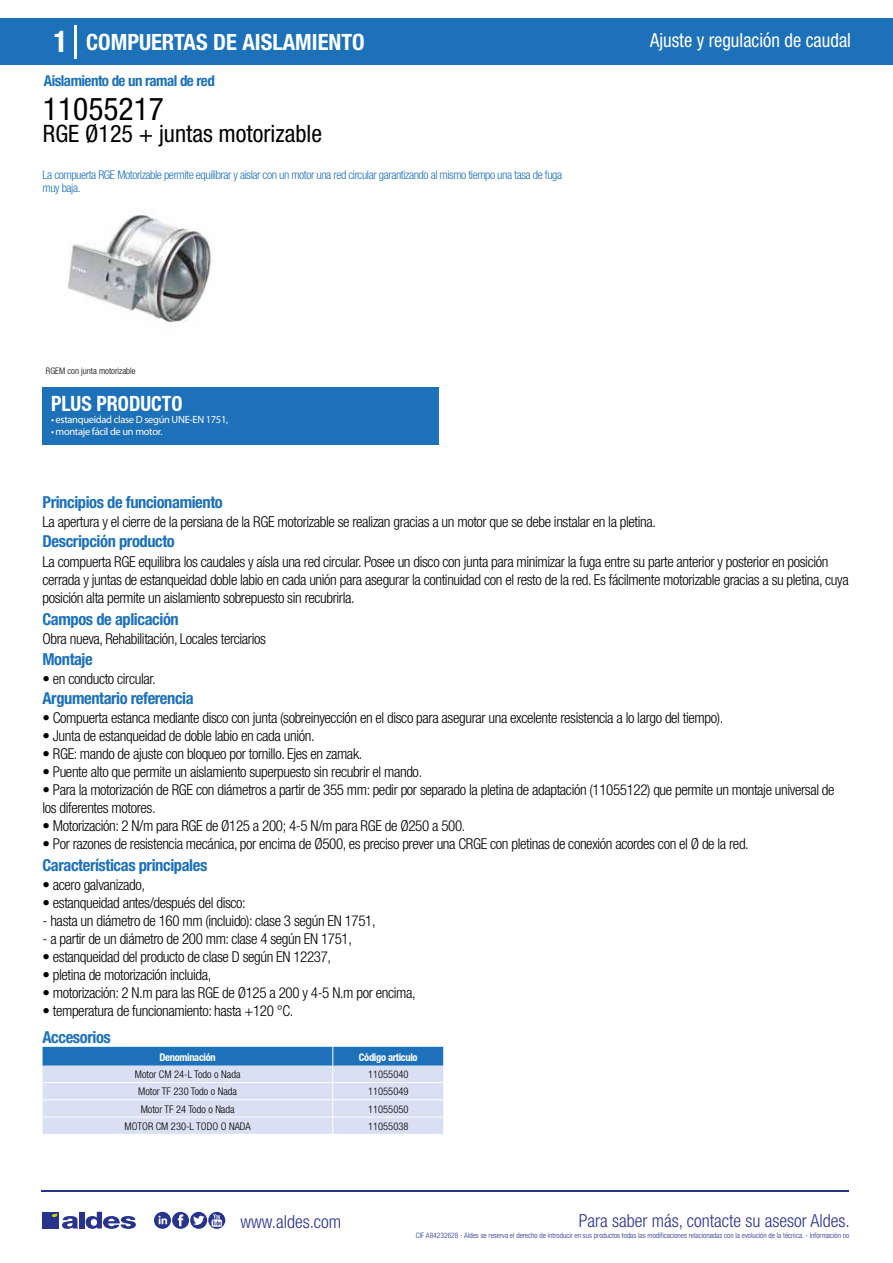
<style>
.page{position:relative;width:893px;height:1263px;background:#fff}
.page>*{position:absolute;margin:0;border:0;box-sizing:border-box;transform-origin:0 0}
.t1{font:condensed 31.5px "Helvetica Neue LT Std";color:#000}
.t2{font:condensed 24px "Helvetica Neue LT Std";color:#000}
.t3{font:700 condensed 22.5px "Helvetica Neue LT Std";color:#fff}
.t4{font:700 condensed 21px "Helvetica Neue";color:#fff;scale:.95 1}
.t5{font:condensed 19.5px "Helvetica Neue LT Std";color:#fff;scale:.95 1}
.t6{font:300 condensed 18px "Helvetica Neue";color:#28348b}
.t7{font:700 condensed 16.5px "Helvetica Neue LT Std";letter-spacing:-.025em;color:#1d71b8}
.t8{font:300 condensed 15px/18px "Helvetica Neue LT Std";letter-spacing:-.025em;color:#000}
.t9{font:700 condensed 15px "Helvetica Neue LT Std";letter-spacing:-.035em;color:#1d71b8}
.t10{font:300 condensed 12px/13.5px "Helvetica Neue LT Std";letter-spacing:-.035em;color:#1d71b8}
.t11{font:300 condensed 10.5px "Helvetica Neue";color:#000}
.t12{font:10.5px "Myriad Pro";letter-spacing:-.03em;color:#fff}
.t13{font:700 condensed 10.5px "Helvetica Neue";letter-spacing:-.03em;color:#fff}
.t14{font:300 condensed 9px "Helvetica Neue";color:#000}
.t15{font:300 condensed 7.5px "Helvetica Neue";color:#28348b}
.s1{font-size:30px}
</style>
<div class="page">
<div style="left:0;top:18px;width:893px;height:46px;background:#1d71b8"></div>
<div style="left:43px;top:387px;width:396px;height:57px;background:#1d71b8"></div>
<hr style="left:74px;top:25px;width:2px;height:33px;background:#fff">
<svg style="left:68px;top:215px;width:143px;height:110px"></svg>
<svg style="left:43px;top:1047px;width:401px;height:87px;background:#b3c9e6"></svg>
<hr style="left:41px;top:1190px;width:808px;height:1px;background:#28348b">
<svg style="left:154px;top:1212px;width:71px;height:17px"></svg>
<div style="left:42px;top:1212px;width:17px;height:16px;background:#28348b"></div>
<div style="left:79px;top:1212px;width:5px;height:16px;background:#28348b"></div>
<svg style="left:86px;top:1212px;width:50px;height:17px"></svg>
<svg style="left:52px;top:1213px;width:26px;height:16px"></svg>
<h3 class="t3" style="left:54px;top:28px;width:313px"><span class="s1">1</span> COMPUERTAS DE AISLAMIENTO</h3>
<h3 class="t5" style="left:650px;top:29px;width:213px">Ajuste y regulación de caudal</h3>
<p class="t9" style="left:44px;top:71px;width:172px">Aislamiento de un ramal de red</p>
<h1 class="t1" style="left:43px;top:91px;width:122px">11055217</h1>
<h2 class="t2" style="left:43px;top:120px;width:281px">RGE Ø125 + juntas motorizable</h2>
<p class="t10" style="left:43px;top:167px;width:521px">La compuerta RGE Motorizable permite equilibrar y aislar con un motor una red circular garantizando al mismo tiempo una tasa de fuga muy baja.</p>
<p class="t14" style="left:46px;top:365px;width:91px">RGEM con junta motorizable</p>
<h3 class="t4" style="left:51px;top:391px;width:140px">PLUS PRODUCTO</h3>
<p class="t12" style="left:51px;top:413px;width:179px">• estanqueidad clase D según UNE-EN 1751,</p>
<p class="t12" style="left:51px;top:425px;width:113px">• montaje fácil de un motor.</p>
<p class="t7" style="left:43px;top:492px;width:182px">Principios de funcionamiento</p>
<p class="t7" style="left:43px;top:531px;width:134px">Descripción producto</p>
<p class="t8" style="left:43px;top:513px;width:615px">La apertura y el cierre de la persiana de la RGE motorizable se realizan gracias a un motor que se debe instalar en la pletina.</p>
<p class="t8" style="left:43px;top:552px;width:808px">La compuerta RGE equilibra los caudales y aísla una red circular. Posee un disco con junta para minimizar la fuga entre su parte anterior y posterior en posición cerrada y juntas de estanqueidad doble labio en cada unión para asegurar la continuidad con el resto de la red. Es fácilmente motorizable gracias a su pletina, cuya posición alta permite un aislamiento sobrepuesto sin recubrirla.</p>
<p class="t8" style="left:43px;top:630px;width:225px">Obra nueva, Rehabilitación, Locales terciarios</p>
<p class="t8" style="left:43px;top:669px;width:115px">• en conducto circular.</p>
<p class="t7" style="left:43px;top:609px;width:138px">Campos de aplicación</p>
<p class="t7" style="left:43px;top:649px;width:52px">Montaje</p>
<p class="t7" style="left:43px;top:688px;width:153px">Argumentario referencia</p>
<p class="t8" style="left:43px;top:709px;width:682px">• Compuerta estanca mediante disco con junta (sobreinyección en el disco para asegurar una excelente resistencia a lo largo del tiempo).</p>
<p class="t8" style="left:43px;top:727px;width:274px">• Junta de estanqueidad de doble labio en cada unión.</p>
<p class="t8" style="left:43px;top:745px;width:321px">• RGE: mando de ajuste con bloqueo por tornillo. Ejes en zamak.</p>
<p class="t8" style="left:43px;top:763px;width:381px">• Puente alto que permite un aislamiento superpuesto sin recubrir el mando.</p>
<p class="t8" style="left:43px;top:781px;width:794px">• Para la motorización de RGE con diámetros a partir de 355 mm: pedir por separado la pletina de adaptación (11055122) que permite un montaje universal de los diferentes motores.</p>
<p class="t8" style="left:43px;top:817px;width:424px">• Motorización: 2 N/m para RGE de Ø125 a 200; 4-5 N/m para RGE de Ø250 a 500.</p>
<p class="t8" style="left:43px;top:835px;width:708px">• Por razones de resistencia mecánica, por encima de Ø500, es preciso prever una CRGE con pletinas de conexión acordes con el Ø de la red.</p>
<p class="t7" style="left:43px;top:855px;width:166px">Características principales</p>
<p class="t8" style="left:43px;top:876px;width:104px">• acero galvanizado,</p>
<p class="t8" style="left:43px;top:894px;width:205px">• estanqueidad antes/después del disco:</p>
<p class="t8" style="left:43px;top:912px;width:335px">- hasta un diámetro de 160 mm (incluido): clase 3 según EN 1751,</p>
<p class="t8" style="left:43px;top:930px;width:311px">- a partir de un diámetro de 200 mm: clase 4 según EN 1751,</p>
<p class="t8" style="left:43px;top:948px;width:290px">• estanqueidad del producto de clase D según EN 12237,</p>
<p class="t8" style="left:43px;top:966px;width:170px">• pletina de motorización incluida,</p>
<p class="t8" style="left:43px;top:984px;width:375px">• motorización: 2 N.m para las RGE de Ø125 a 200 y 4-5 N.m por encima,</p>
<p class="t8" style="left:43px;top:1002px;width:252px">• temperatura de funcionamiento: hasta +120 °C.</p>
<p class="t7" style="left:43px;top:1027px;width:70px">Accesorios</p>
<p class="t13" style="left:160px;top:1051px;width:58px">Denominación</p>
<p class="t13" style="left:359px;top:1051px;width:60px">Código articulo</p>
<p class="t11" style="left:135px;top:1068px;width:107px">Motor CM 24-L Todo o Nada</p>
<p class="t11" style="left:368px;top:1068px;width:42px">11055040</p>
<p class="t11" style="left:138px;top:1086px;width:100px">Motor TF 230 Todo o Nada</p>
<p class="t11" style="left:368px;top:1086px;width:42px">11055049</p>
<p class="t11" style="left:141px;top:1103px;width:95px">Motor TF 24 Todo o Nada</p>
<p class="t11" style="left:368px;top:1103px;width:42px">11055050</p>
<p class="t11" style="left:124px;top:1120px;width:128px">MOTOR CM 230-L TODO O NADA</p>
<p class="t11" style="left:368px;top:1120px;width:42px">11055038</p>
<p class="t6" style="left:240px;top:1211px;width:102px">www.aldes.com</p>
<p class="t6" style="left:579px;top:1211px;width:272px">Para saber más, contacte su asesor Aldes.</p>
<p class="t15" style="left:416px;top:1230px;width:435px">CIF A84232628 - Aldes se reserva el derecho de introducir en sus productos todas las modificaciones relacionadas con la evolución de la técnica. - Información no</p>
</div>
